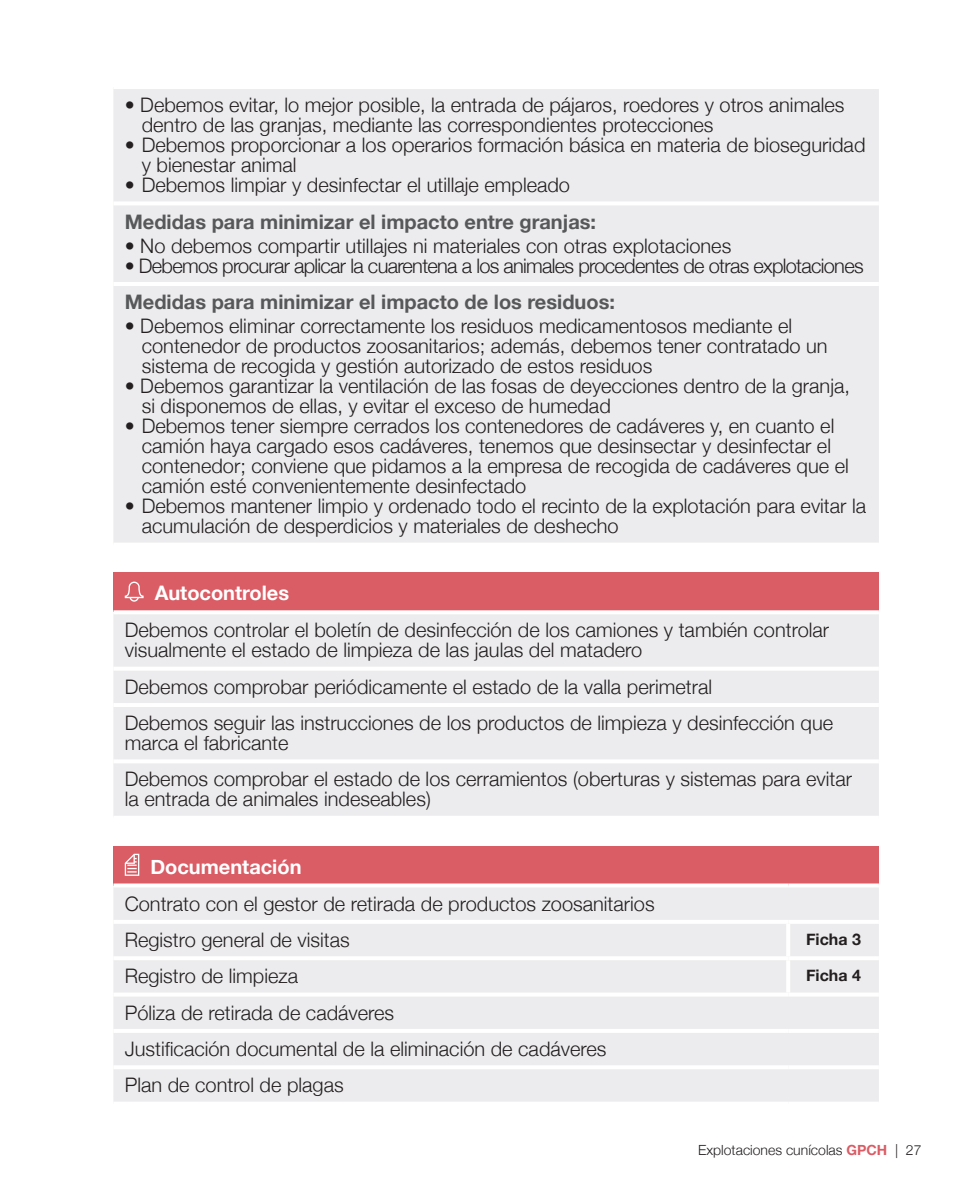
<style>
.page{position:relative;width:964px;height:1191px;background:#fff}
.page>*{position:absolute;margin:0;border:0;box-sizing:border-box;transform-origin:0 0}
.t1{font:300 20px/20px "Helvetica Neue";color:#231f20}
.t2{font:700 20px "Helvetica Neue";color:#57585a}
.t3{font:300 20px "Helvetica Neue";letter-spacing:-.035em;color:#231f20}
.t4{font:700 20px "Helvetica Neue";color:#fff}
.t5{font:700 16px "Helvetica Neue";color:#231f20}
.t6{font:300 14px "Helvetica Neue";color:#231f20}
.s1{font-weight:700;color:#da5c65}
</style>
<div class="page">
<div style="left:113px;top:89px;width:766px;height:453px;background:#ececee"></div>
<hr style="left:113px;top:201px;width:766px;height:4px;background:#fff">
<hr style="left:113px;top:282px;width:766px;height:4px;background:#fff">
<div style="left:113px;top:572px;width:766px;height:40px;background:#da5c65"></div>
<div style="left:113px;top:614px;width:766px;height:201px;background:#ececee"></div>
<svg style="left:113px;top:610px;width:766px;height:2px;background:#f8e4e6"></svg>
<svg style="left:113px;top:666px;width:766px;height:4px"></svg>
<hr style="left:113px;top:703px;width:766px;height:4px;background:#fff">
<hr style="left:113px;top:759px;width:766px;height:4px;background:#fff">
<svg style="left:113px;top:815px;width:766px;height:1px"></svg>
<svg style="left:125px;top:581px;width:19px;height:20px"></svg>
<div style="left:113px;top:845px;width:766px;height:40px;background:#da5c65"></div>
<div style="left:113px;top:887px;width:766px;height:214px;background:#ececee"></div>
<svg style="left:113px;top:883px;width:675px;height:3px;fill:#fff"></svg>
<svg style="left:788px;top:883px;width:91px;height:3px"></svg>
<hr style="left:113px;top:920px;width:675px;height:4px;background:#fff">
<hr style="left:788px;top:920px;width:91px;height:4px;background:#fff">
<hr style="left:786px;top:924px;width:4px;height:32px;background:#fff">
<hr style="left:113px;top:956px;width:675px;height:4px;background:#fff">
<hr style="left:788px;top:956px;width:91px;height:4px;background:#fff">
<hr style="left:786px;top:960px;width:4px;height:32px;background:#fff">
<hr style="left:113px;top:992px;width:675px;height:4px;background:#fff">
<hr style="left:788px;top:992px;width:91px;height:4px;background:#fff">
<hr style="left:113px;top:1029px;width:675px;height:4px;background:#fff">
<hr style="left:788px;top:1029px;width:91px;height:4px;background:#fff">
<hr style="left:113px;top:1065px;width:675px;height:4px;background:#fff">
<hr style="left:788px;top:1065px;width:91px;height:4px;background:#fff">
<svg style="left:114px;top:1101px;width:674px;height:1px"></svg>
<svg style="left:788px;top:1101px;width:91px;height:1px"></svg>
<svg style="left:125px;top:853px;width:14px;height:23px"></svg>
<p class="t1" style="left:142px;top:95px;width:704px;text-indent:-17px">• Debemos evitar, lo mejor posible, la entrada de pájaros, roedores y otros animales dentro de las granjas, mediante las correspondientes protecciones</p>
<p class="t1" style="left:142px;top:135px;width:725px;text-indent:-17px">• Debemos proporcionar a los operarios formación básica en materia de bioseguridad y bienestar animal</p>
<p class="t1" style="left:125px;top:175px;width:447px">• Debemos limpiar y desinfectar el utillaje empleado</p>
<p class="t2" style="left:125px;top:209px;width:473px">Medidas para minimizar el impacto entre granjas:</p>
<p class="t1" style="left:125px;top:235px;width:608px">• No debemos compartir utillajes ni materiales con otras explotaciones</p>
<p class="t3" style="left:125px;top:253px;width:740px">• Debemos procurar aplicar la cuarentena a los animales procedentes de otras explotaciones</p>
<p class="t2" style="left:125px;top:290px;width:492px">Medidas para minimizar el impacto de los residuos:</p>
<p class="t1" style="left:142px;top:316px;width:687px;text-indent:-17px">• Debemos eliminar correctamente los residuos medicamentosos mediante el contenedor de productos zoosanitarios; además, debemos tener contratado un sistema de recogida y gestión autorizado de estos residuos</p>
<p class="t1" style="left:142px;top:376px;width:710px;text-indent:-17px">• Debemos garantizar la ventilación de las fosas de deyecciones dentro de la granja, si disponemos de ellas, y evitar el exceso de humedad</p>
<p class="t1" style="left:142px;top:416px;width:708px;text-indent:-17px">• Debemos tener siempre cerrados los contenedores de cadáveres y, en cuanto el camión haya cargado esos cadáveres, tenemos que desinsectar y desinfectar el contenedor; conviene que pidamos a la empresa de recogida de cadáveres que el camión esté convenientemente desinfectado</p>
<p class="t1" style="left:142px;top:496px;width:726px;text-indent:-17px">• Debemos mantener limpio y ordenado todo el recinto de la explotación para evitar la acumulación de desperdicios y materiales de deshecho</p>
<p class="t4" style="left:155px;top:580px;width:136px">Autocontroles</p>
<p class="t1" style="left:125px;top:620px;width:706px">Debemos controlar el boletín de desinfección de los camiones y también controlar visualmente el estado de limpieza de las jaulas del matadero</p>
<p class="t1" style="left:125px;top:668px;width:710px;line-height:36.4px">Debemos comprobar periódicamente el estado de la valla perimetral<br>Debemos seguir las instrucciones de los productos de limpieza y desinfección que</p>
<p class="t1" style="left:125px;top:724px;width:729px;line-height:36.4px">marca el fabricante<br>Debemos comprobar el estado de los cerramientos (oberturas y sistemas para evitar</p>
<p class="t1" style="left:125px;top:789px;width:308px">la entrada de animales indeseables)</p>
<p class="t4" style="left:150px;top:854px;width:153px">Documentación</p>
<p class="t1" style="left:125px;top:884px;width:531px;line-height:36.4px">Contrato con el gestor de retirada de productos zoosanitarios<br>Registro general de visitas</p>
<p class="t5" style="left:806px;top:929px;width:56px">Ficha 3</p>
<p class="t1" style="left:125px;top:965px;width:175px">Registro de limpieza</p>
<p class="t5" style="left:806px;top:965px;width:56px">Ficha 4</p>
<p class="t1" style="left:125px;top:993px;width:483px;line-height:36.4px">Póliza de retirada de cadáveres<br>Justificación documental de la eliminación de cadáveres<br>Plan de control de plagas</p>
<p class="t6" style="left:698px;top:1141px;width:225px">Explotaciones cunícolas <span class="s1">GPCH</span> | 27</p>
</div>
